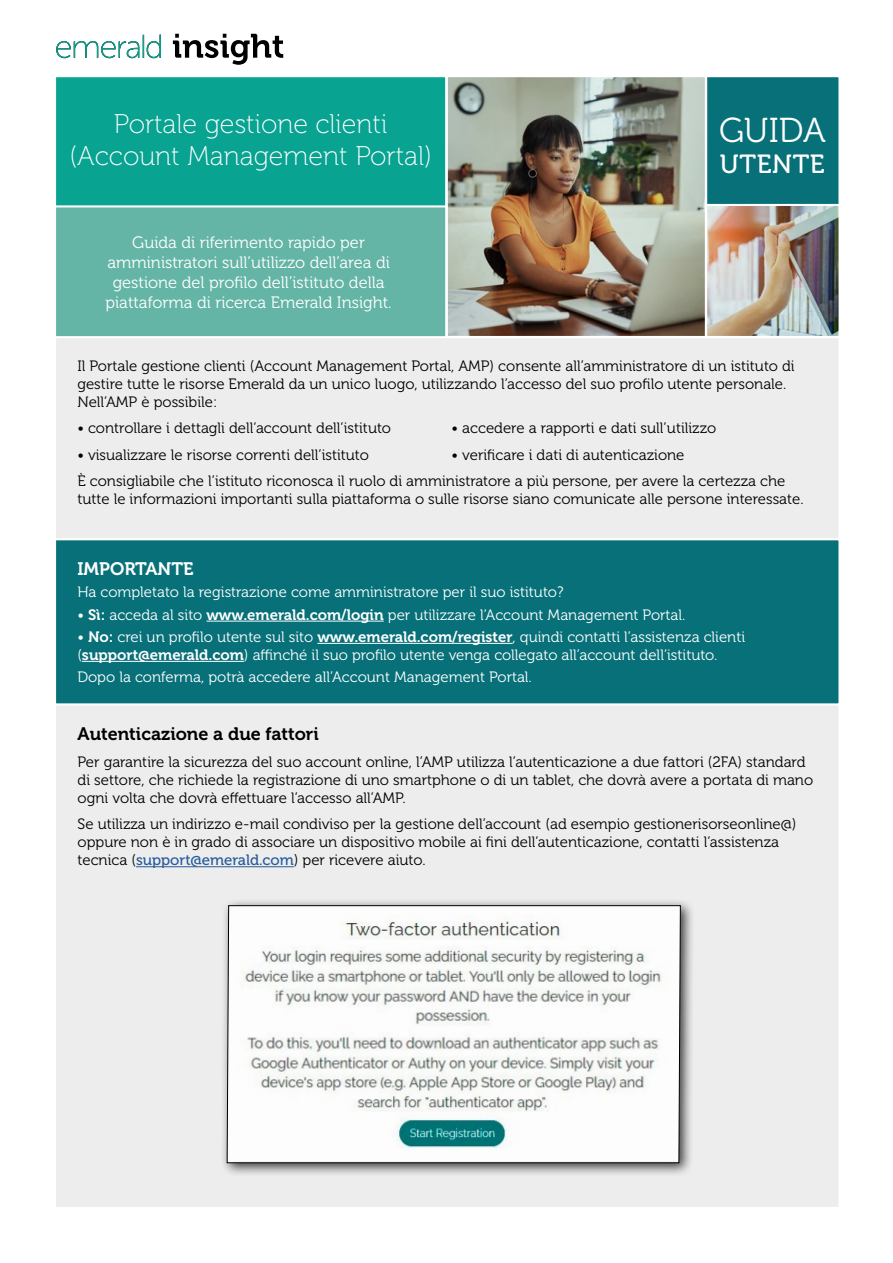
<style>
.page{position:relative;width:893px;height:1263px;background:#fff}
.page>*{position:absolute;margin:0;border:0;box-sizing:border-box;transform-origin:0 0}
.t1{font:34.5px "Museo 300";letter-spacing:-.005em;color:#fff}
.t2{font:27px/32px "Museo 100";color:#fff;text-align:center}
.t3{font:26.25px "Museo 500";letter-spacing:.02em;color:#fff}
.t4{font:18px "Museo 700";color:#000}
.t5{font:18px "Museo 700";color:#fff}
.t6{font:16.5px/19.8px "Museo 300";color:#fff;text-align:center}
.t7{font:15px/18px "Museo 300";color:#000}
.t8{font:15px/18px "Museo 300";color:#fff}
.s1{font-family:"Museo 700"}
.s2{font-family:"Museo 500";color:#275b9b}
</style>
<div class="page">
<div style="left:54px;top:81px;width:787px;height:1128px;background:#ededed;border:2px solid #fff"></div>
<div style="left:54px;top:75px;width:393px;height:263px;background:#08a391;border:2px solid #fff"></div>
<div style="left:705px;top:75px;width:136px;height:133px;background:#077078;border:2px solid #fff"></div>
<img style="left:707px;top:204px;width:132px;height:134px">
<div style="left:54px;top:205px;width:393px;height:133px;background:#64b5a6;border:2px solid #fff"></div>
<svg style="left:56px;top:34px;width:227px;height:31px"></svg>
<img style="left:446px;top:75px;width:261px;height:263px">
<hr style="left:136px;top:866px;width:158px;height:1px;background:#275b9b">
<div style="left:55px;top:539px;width:784px;height:165px;background:#077078"></div>
<hr style="left:206px;top:621px;width:178px;height:1px;background:#fff">
<hr style="left:317px;top:643px;width:196px;height:1px;background:#fff">
<hr style="left:82px;top:661px;width:162px;height:1px;background:#fff">
<div style="left:54px;top:538px;width:787px;height:167px;border:2px solid #fff"></div>
<div style="left:220px;top:899px;width:475px;height:278px;background:#000;opacity:.75"></div>
<svg style="left:227px;top:905px;width:454px;height:258px"></svg>
<h2 class="t2" style="left:69px;top:109px;width:364px">Portale gestione clienti (Account Management Portal)</h2>
<p class="t6" style="left:105px;top:233px;width:288px">Guida di riferimento rapido per amministratori sull’utilizzo dell’area di gestione del profilo dell’istituto della piattaforma di ricerca Emerald Insight.</p>
<h1 class="t1" style="left:719px;top:111px;width:108px">GUIDA</h1>
<h3 class="t3" style="left:720px;top:150px;width:106px">UTENTE</h3>
<p class="t7" style="left:77px;top:357px;width:719px">Il Portale gestione clienti (Account Management Portal, AMP) consente all’amministratore di un istituto di gestire tutte le risorse Emerald da un unico luogo, utilizzando l’accesso del suo profilo utente personale.<br>Nell’AMP è possibile:</p>
<p class="t7" style="left:77px;top:419px;width:315px">• controllare i dettagli dell’account dell’istituto</p>
<p class="t7" style="left:77px;top:446px;width:293px">• visualizzare le risorse correnti dell’istituto</p>
<p class="t7" style="left:452px;top:419px;width:266px">• accedere a rapporti e dati sull’utilizzo</p>
<p class="t7" style="left:77px;top:442px;width:709px;line-height:26.5px;text-indent:374px">• verificare i dati di autenticazione<br>È consigliabile che l’istituto riconosca il ruolo di amministratore a più persone, per avere la certezza che</p>
<p class="t7" style="left:77px;top:490px;width:728px">tutte le informazioni importanti sulla piattaforma o sulle risorse siano comunicate alle persone interessate.</p>
<p class="t5" style="left:77px;top:559px;width:118px">IMPORTANTE</p>
<p class="t8" style="left:77px;top:583px;width:488px">Ha completato la registrazione come amministratore per il suo istituto?</p>
<p class="t8" style="left:77px;top:606px;width:609px">• <span class="s1">Sì:</span> acceda al sito <span class="s1">www.emerald.com/login</span> per utilizzare l’Account Management Portal.</p>
<p class="t8" style="left:77px;top:628px;width:669px">• <span class="s1">No:</span> crei un profilo utente sul sito <span class="s1">www.emerald.com/register</span>, quindi contatti l’assistenza clienti (<span class="s1">support@emerald.com</span>) affinché il suo profilo utente venga collegato all’account dell’istituto.</p>
<p class="t8" style="left:77px;top:668px;width:456px">Dopo la conferma, potrà accedere all’Account Management Portal.</p>
<p class="t4" style="left:78px;top:724px;width:243px">Autenticazione a due fattori</p>
<p class="t7" style="left:78px;top:753px;width:737px">Per garantire la sicurezza del suo account online, l’AMP utilizza l’autenticazione a due fattori (2FA) standard di settore, che richiede la registrazione di uno smartphone o di un tablet, che dovrà avere a portata di mano ogni volta che dovrà effettuare l’accesso all’AMP.</p>
<p class="t7" style="left:78px;top:815px;width:720px">Se utilizza un indirizzo e-mail condiviso per la gestione dell’account (ad esempio gestionerisorseonline@) oppure non è in grado di associare un dispositivo mobile ai fini dell’autenticazione, contatti l’assistenza tecnica (<span class="s2">support@emerald.com</span>) per ricevere aiuto.</p>
</div>
